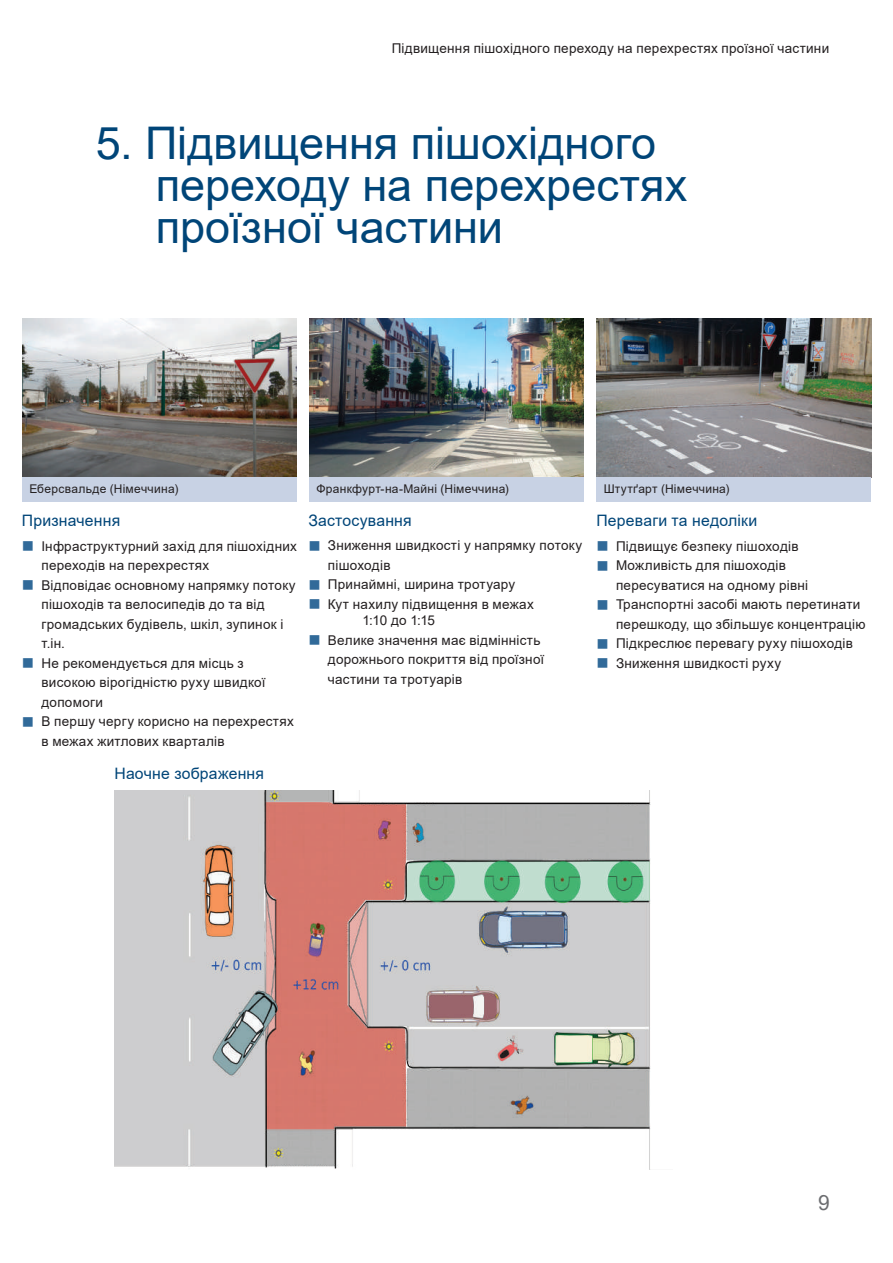
<style>
.page{position:relative;width:893px;height:1263px;background:#fff}
.page>*{position:absolute;margin:0;border:0;box-sizing:border-box;transform-origin:0 0}
.t1{font:45px/42px "Arial";color:#004578}
.t2{font:21px "Arial";color:#6c6d70}
.t3{font:15.75px "Arial";letter-spacing:.01em;color:#004578}
.t4{font:13.5px/19.5px "Arial";letter-spacing:.02em;color:#231f20}
.t5{font:12px "Arial";letter-spacing:.02em;color:#231f20}
</style>
<div class="page">
<img style="left:22px;top:318px;width:275px;height:159px">
<div style="left:22px;top:477px;width:275px;height:25px;background:#c8d2e4"></div>
<img style="left:309px;top:318px;width:275px;height:159px">
<div style="left:309px;top:477px;width:275px;height:25px;background:#c8d2e4"></div>
<img style="left:596px;top:318px;width:275px;height:159px">
<div style="left:596px;top:477px;width:275px;height:25px;background:#c8d2e4"></div>
<img style="left:115px;top:791px;width:536px;height:379px">
<p class="t4" style="left:392px;top:39px;width:439px">Підвищення пішохідного переходу на перехрестях проїзної частини</p>
<h1 class="t1" style="left:156px;top:122px;width:533px;text-indent:-60px">5. Підвищення пішохідного переходу на перехрестях проїзної частини</h1>
<p class="t5" style="left:29px;top:481px;width:151px">Еберсвальде (Німеччина)</p>
<p class="t5" style="left:317px;top:481px;width:194px">Франкфурт-на-Майні (Німеччина)</p>
<p class="t5" style="left:604px;top:481px;width:127px">Штутґарт (Німеччина)</p>
<p class="t3" style="left:22px;top:510px;width:100px">Призначення</p>
<p class="t4" style="left:41px;top:536px;width:257px">Інфраструктурний захід для пішохідних переходів на перехрестях<br>Відповідає основному напрямку потоку пішоходів та велосипедів до та від громадських будівель, шкіл, зупинок і т.ін.<br>Не рекомендується для місць з високою вірогідністю руху швидкої допомоги<br>В першу чергу корисно на перехрестях в межах житлових кварталів</p>
<p class="t3" style="left:115px;top:762px;width:151px">Наочне зображення</p>
<p class="t3" style="left:308px;top:510px;width:105px">Застосування</p>
<p class="t4" style="left:328px;top:536px;width:256px">Зниження швидкості у напрямку потоку пішоходів<br>Принаймні, ширина тротуару<br>Кут нахилу підвищення в межах</p>
<p class="t4" style="left:328px;top:610px;width:218px;text-indent:35px">1:10 до 1:15<br>Велике значення має відмінність дорожнього покриття від проїзної частини та тротуарів</p>
<p class="t3" style="left:596px;top:510px;width:162px">Переваги та недоліки</p>
<p class="t4" style="left:616px;top:536px;width:251px">Підвищує безпеку пішоходів<br>Можливість для пішоходів пересуватися на одному рівні<br>Транспортні засобі мають перетинати перешкоду, що збільшує концентрацію<br>Підкреслює перевагу руху пішоходів<br>Зниження швидкості руху</p>
<h2 class="t2" style="left:818px;top:1188px;width:13px">9</h2>
</div>
